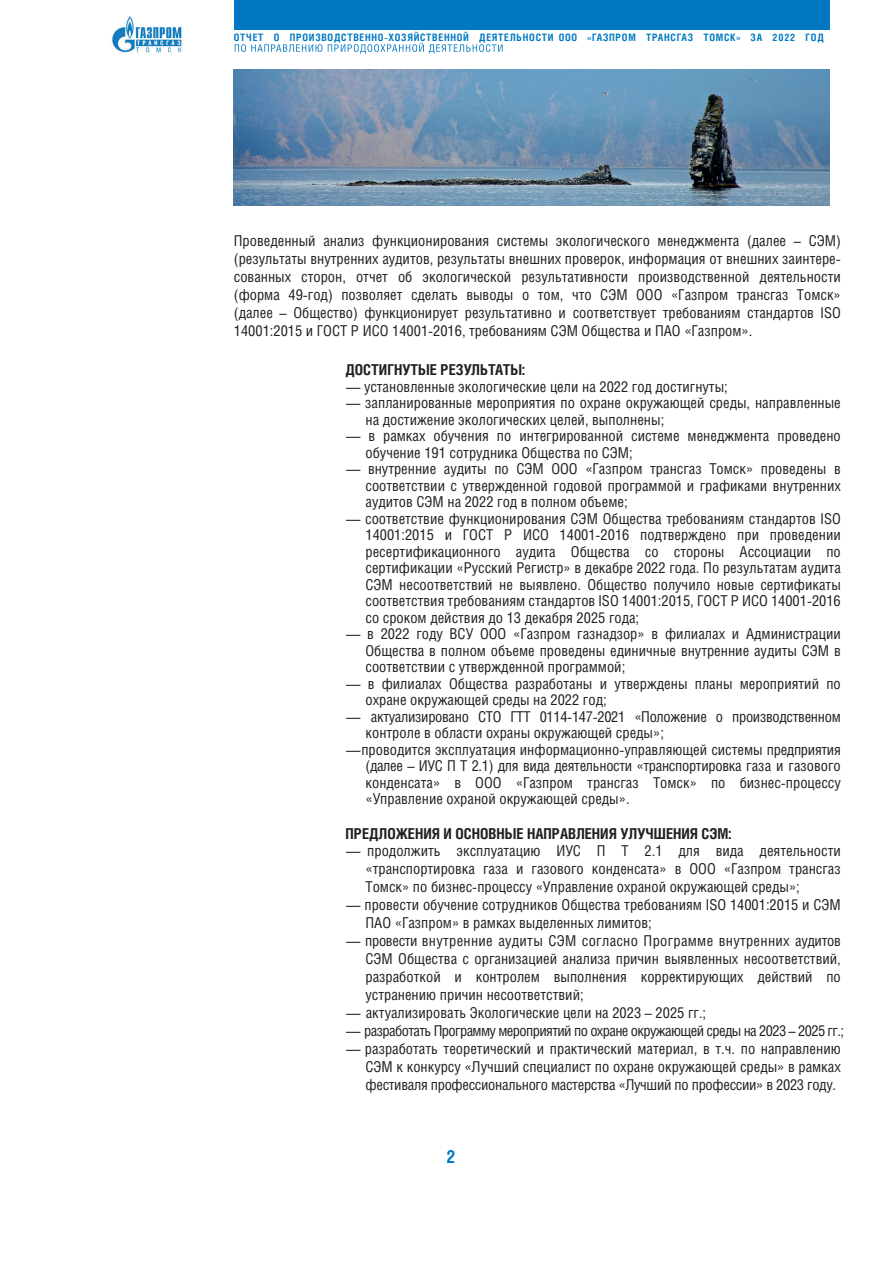
<style>
.page{position:relative;width:893px;height:1263px;background:#fff}
.page>*{position:absolute;margin:0;border:0;box-sizing:border-box;transform-origin:0 0}
.t1{font:700 18px "Helios Cond C";color:#0079c2}
.t2{font:15px/18px "Helios Cond C";color:#231f20;text-align:justify}
.t3{font:15px "Helios Cond C";letter-spacing:-.02em;color:#231f20}
.t4{font:15px "Helios Cond C";letter-spacing:-.04em;color:#231f20}
.t5{font:700 15px "Helios Cond C";color:#231f20}
.t6{font:700 10.2px "Helios Cond C";letter-spacing:.075em;color:#0079c2}
</style>
<div class="page">
<img style="left:112px;top:16px;width:70px;height:37px">
<div style="left:234px;top:0;width:595px;height:30px;background:#0079c2"></div>
<svg style="left:235px;top:43px;width:268px;height:10px"></svg>
<img style="left:234px;top:69px;width:595px;height:136px">
<p class="t6" style="left:234px;top:31px;width:591px">ОТЧЕТ О ПРОИЗВОДСТВЕННО-ХОЗЯЙСТВЕННОЙ ДЕЯТЕЛЬНОСТИ ООО «ГАЗПРОМ ТРАНСГАЗ ТОМСК» ЗА 2022 ГОД</p>
<p class="t2" style="left:234px;top:231px;width:608px">Проведенный анализ функционирования системы экологического менеджмента (далее – СЭМ) (результаты внутренних аудитов, результаты внешних проверок, информация от внешних заинтере&shy;сованных сторон, отчет об экологической результативности производственной деятельности (форма 49-год) позволяет сделать выводы о том, что СЭМ ООО «Газпром трансгаз Томск» (далее – Общество) функционирует результативно и соответствует требованиям стандартов ISO 14001:2015 и ГОСТ Р ИСО 14001-2016, требованиям СЭМ Общества и ПАО «Газпром».</p>
<p class="t5" style="left:346px;top:361px;width:181px">ДОСТИГНУТЫЕ РЕЗУЛЬТАТЫ:</p>
<p class="t2" style="left:346px;top:377px;width:383px">— установленные экологические цели на 2022 год достигнуты;</p>
<p class="t2" style="left:365px;top:394px;width:477px;line-height:16.5px;text-indent:-20px">— запланированные мероприятия по охране окружающей среды, направленные на достижение экологических целей, выполнены;</p>
<p class="t2" style="left:365px;top:427px;width:477px;line-height:16.5px;text-indent:-20px">— в рамках обучения по интегрированной системе менеджмента проведено обучение 191 сотрудника Общества по СЭМ;</p>
<p class="t2" style="left:365px;top:460px;width:477px;line-height:16.5px;text-indent:-20px">— внутренние аудиты по СЭМ ООО «Газпром трансгаз Томск» проведены в соответствии с утвержденной годовой программой и графиками внутренних аудитов СЭМ на 2022 год в полном объеме;</p>
<p class="t2" style="left:365px;top:510px;width:477px;line-height:16.5px;text-indent:-20px">— соответствие функционирования СЭМ Общества требованиям стандартов ISO 14001:2015 и ГОСТ Р ИСО 14001-2016 подтверждено при проведении ресертификационного аудита Общества со стороны Ассоциации по сертификации «Русский Регистр» в декабре 2022 года. По результатам аудита СЭМ несоответствий не выявлено. Общество получило новые сертификаты соответствия требованиям стандартов ISO 14001:2015, ГОСТ Р ИСО 14001-2016 со сроком действия до 13 декабря 2025 года;</p>
<p class="t2" style="left:365px;top:625px;width:477px;line-height:16.5px;text-indent:-20px">— в 2022 году ВСУ ООО «Газпром газнадзор» в филиалах и Администрации Общества в полном объеме проведены единичные внутренние аудиты СЭМ в соответствии с утвержденной программой;</p>
<p class="t2" style="left:365px;top:675px;width:477px;line-height:16.5px;text-indent:-20px">— в филиалах Общества разработаны и утверждены планы мероприятий по охране окружающей среды на 2022 год;</p>
<p class="t3" style="left:346px;top:708px;width:496px">— актуализировано СТО ГТТ 0114-147-2021 «Положение о производственном</p>
<p class="t2" style="left:365px;top:724px;width:300px">контроле в области охраны окружающей среды»;</p>
<p class="t2" style="left:346px;top:740px;width:496px">—проводится эксплуатация информационно-управляющей системы предприятия</p>
<p class="t3" style="left:365px;top:757px;width:477px">(далее – ИУС П Т 2.1) для вида деятельности «транспортировка газа и газового</p>
<p class="t2" style="left:365px;top:773px;width:477px">конденсата» в ООО «Газпром трансгаз Томск» по бизнес-процессу</p>
<p class="t2" style="left:365px;top:790px;width:266px">«Управление охраной окружающей среды».</p>
<p class="t5" style="left:346px;top:825px;width:387px">ПРЕДЛОЖЕНИЯ И ОСНОВНЫЕ НАПРАВЛЕНИЯ УЛУЧШЕНИЯ СЭМ:</p>
<p class="t2" style="left:365px;top:841px;width:477px;text-indent:-20px">— продолжить эксплуатацию ИУС П Т 2.1 для вида деятельности «транспортировка газа и газового конденсата» в ООО «Газпром трансгаз Томск» по бизнес-процессу «Управление охраной окружающей среды»;</p>
<p class="t2" style="left:365px;top:895px;width:477px;text-indent:-20px">— провести обучение сотрудников Общества требованиям ISO 14001:2015 и СЭМ<br>ПАО «Газпром» в рамках выделенных лимитов;</p>
<p class="t2" style="left:365px;top:931px;width:477px;text-indent:-20px">— провести внутренние аудиты СЭМ согласно Программе внутренних аудитов СЭМ Общества с организацией анализа причин выявленных несоответствий, разработкой и контролем выполнения корректирующих действий по устранению причин несоответствий;</p>
<p class="t2" style="left:346px;top:1003px;width:362px">— актуализировать Экологические цели на 2023 – 2025 гг.;</p>
<p class="t4" style="left:346px;top:1021px;width:499px">— разработать Программу мероприятий по охране окружающей среды на 2023 – 2025 гг.;</p>
<p class="t2" style="left:365px;top:1039px;width:477px;text-indent:-20px">— разработать теоретический и практический материал, в т.ч. по направлению СЭМ к конкурсу «Лучший специалист по охране окружающей среды» в рамках фестиваля профессионального мастерства «Лучший по профессии» в 2023 году.</p>
<p class="t1" style="left:446px;top:1145px;width:11px">2</p>
</div>
